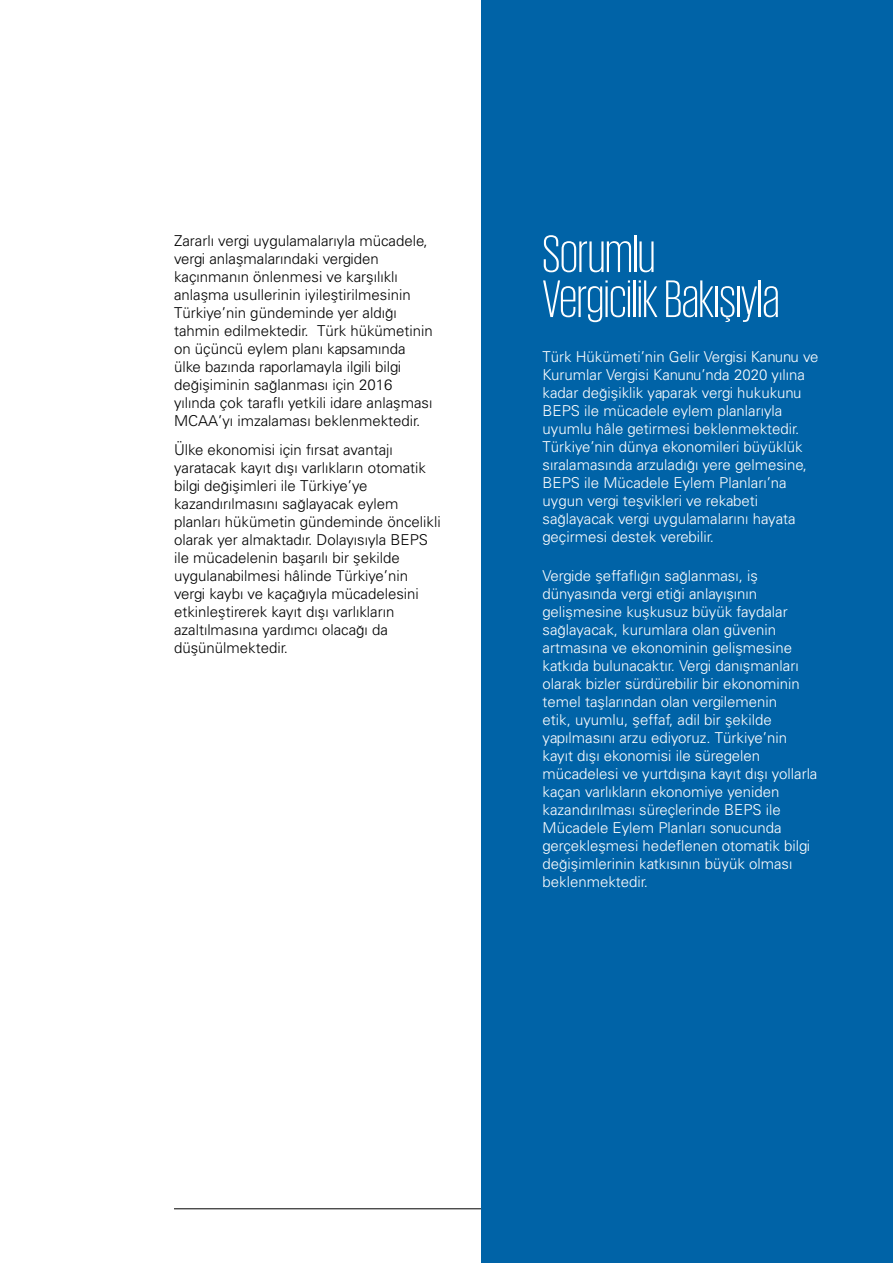
<style>
.page{position:relative;width:893px;height:1263px;background:#fff}
.page>*{position:absolute;margin:0;border:0;box-sizing:border-box;transform-origin:0 0}
.t1{font:300 54px/45px "KPMG";color:#fff}
.t2{font:15px/18px "Univers Light Tr";color:#fff}
.t3{font:15px/18px "Univers Light Tr";color:#000}
</style>
<div class="page">
<hr style="left:174px;top:1208px;width:308px;height:1px;background:#000">
<div style="left:482px;top:0;width:411px;height:1263px;background:#0063a7"></div>
<p class="t3" style="left:174px;top:232px;width:260px">Zararlı vergi uygulamalarıyla mücadele, vergi anlaşmalarındaki vergiden kaçınmanın önlenmesi ve karşılıklı anlaşma usullerinin iyileştirilmesinin Türkiye’nin gündeminde yer aldığı tahmin edilmektedir. Türk hükümetinin on üçüncü eylem planı kapsamında ülke bazında raporlamayla ilgili bilgi değişiminin sağlanması için 2016 yılında çok taraflı yetkili idare anlaşması MCAA’yı imzalaması beklenmektedir.</p>
<p class="t3" style="left:174px;top:440px;width:268px">Ülke ekonomisi için fırsat avantajı yaratacak kayıt dışı varlıkların otomatik bilgi değişimleri ile Türkiye’ye kazandırılmasını sağlayacak eylem planları hükümetin gündeminde öncelikli olarak yer almaktadır. Dolayısıyla BEPS ile mücadelenin başarılı bir şekilde uygulanabilmesi hâlinde Türkiye’nin vergi kaybı ve kaçağıyla mücadelesini etkinleştirerek kayıt dışı varlıkların azaltılmasına yardımcı olacağı da düşünülmektedir.</p>
<h1 class="t1" style="left:542px;top:230px;width:238px">Sorumlu<br>Vergicilik Bakışıyla</h1>
<p class="t2" style="left:542px;top:347px;width:277px">Türk Hükümeti’nin Gelir Vergisi Kanunu ve Kurumlar Vergisi Kanunu’nda 2020 yılına kadar değişiklik yaparak vergi hukukunu BEPS ile mücadele eylem planlarıyla uyumlu hâle getirmesi beklenmektedir.<br>Türkiye’nin dünya ekonomileri büyüklük sıralamasında arzuladığı yere gelmesine, BEPS ile Mücadele Eylem Planları’na uygun vergi teşvikleri ve rekabeti sağlayacak vergi uygulamalarını hayata geçirmesi destek verebilir.</p>
<p class="t2" style="left:542px;top:567px;width:276px">Vergide şeffaflığın sağlanması, iş dünyasında vergi etiği anlayışının gelişmesine kuşkusuz büyük faydalar sağlayacak, kurumlara olan güvenin artmasına ve ekonominin gelişmesine katkıda bulunacaktır. Vergi danışmanları olarak bizler sürdürebilir bir ekonominin temel taşlarından olan vergilemenin<br>etik, uyumlu, şeffaf, adil bir şekilde yapılmasını arzu ediyoruz. Türkiye’nin kayıt dışı ekonomisi ile süregelen mücadelesi ve yurtdışına kayıt dışı yollarla kaçan varlıkların ekonomiye yeniden kazandırılması süreçlerinde BEPS ile Mücadele Eylem Planları sonucunda gerçekleşmesi hedeflenen otomatik bilgi değişimlerinin katkısının büyük olması beklenmektedir.</p>
</div>
